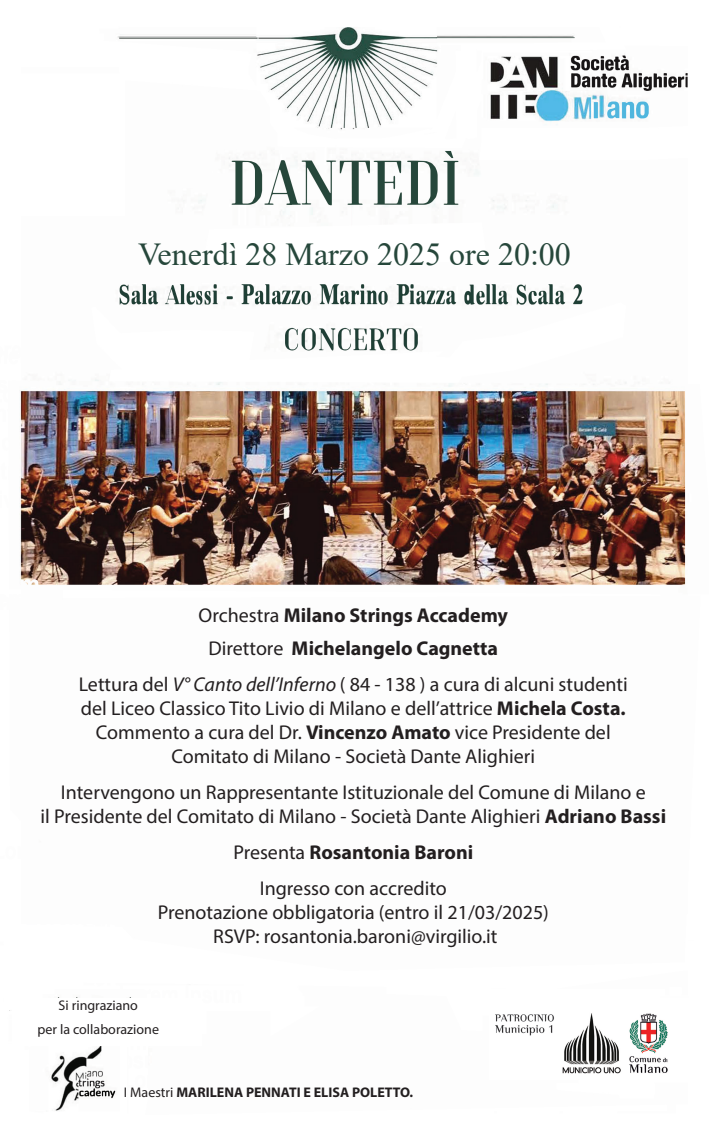
<style>
.page{position:relative;width:709px;height:1134px;background:#fff}
.page>*{position:absolute;margin:0;border:0;box-sizing:border-box;transform-origin:0 0}
.t1{font:32px "Times New Roman";color:#26473b}
.t2{font:20px/24px "Myriad Pro";color:#231f20;text-align:center}
.t3{font:700 20px/33px "Myriad Pro";color:#231f20;text-align:center}
.t4{font:700 14px "Myriad Pro";color:#231f20}
.t5{font:14px/24px "Myriad Pro";color:#231f20;text-align:center}
.s1{font-weight:400}
.s2{font-style:italic}
.s3{font-weight:700}
</style>
<div class="page">
<img style="left:9px;top:27px;width:679px;height:1084px">
<svg style="left:445px;top:151px;width:8px;height:7px"></svg>
<div style="left:12px;top:998px;width:189px;height:48px;background:#fff"></div>
<h1 class="t1" style="left:138px;top:232px;width:434px">Venerdì 28 Marzo 2025 ore 20:00</h1>
<p class="t3" style="left:199px;top:598px;width:311px"><span class="s1">Orchestra</span> Milano Strings Accademy<br><span class="s1">Direttore</span> Michelangelo Cagnetta</p>
<p class="t2" style="left:79px;top:672px;width:550px">Lettura del <span class="s2">V° Canto dell’Inferno</span> ( 84 - 138 ) a cura di alcuni studenti del Liceo Classico Tito Livio di Milano e dell’attrice <span class="s3">Michela Costa.<br></span>Commento a cura del Dr. <span class="s3">Vincenzo Amato</span> vice Presidente del Comitato di Milano - Società Dante Alighieri</p>
<p class="t2" style="left:41px;top:780px;width:627px">Intervengono un Rappresentante Istituzionale del Comune di Milano e<br>il Presidente del Comitato di Milano - Società Dante Alighieri <span class="s3">Adriano Bassi</span></p>
<p class="t2" style="left:233px;top:834px;width:241px;line-height:36px">Presenta <span class="s3">Rosantonia Baroni<br></span>Ingresso con accredito</p>
<p class="t2" style="left:158px;top:900px;width:393px">Prenotazione obbligatoria (entro il 21/03/2025)<br>RSVP: rosantonia.baroni@virgilio.it</p>
<p class="t5" style="left:38px;top:993px;width:123px">Si ringraziano<br>per la collaborazione</p>
<p class="t4" style="left:124px;top:1083px;width:291px"><span class="s1">I Maestri</span> MARILENA PENNATI E ELISA POLETTO.</p>
</div>
